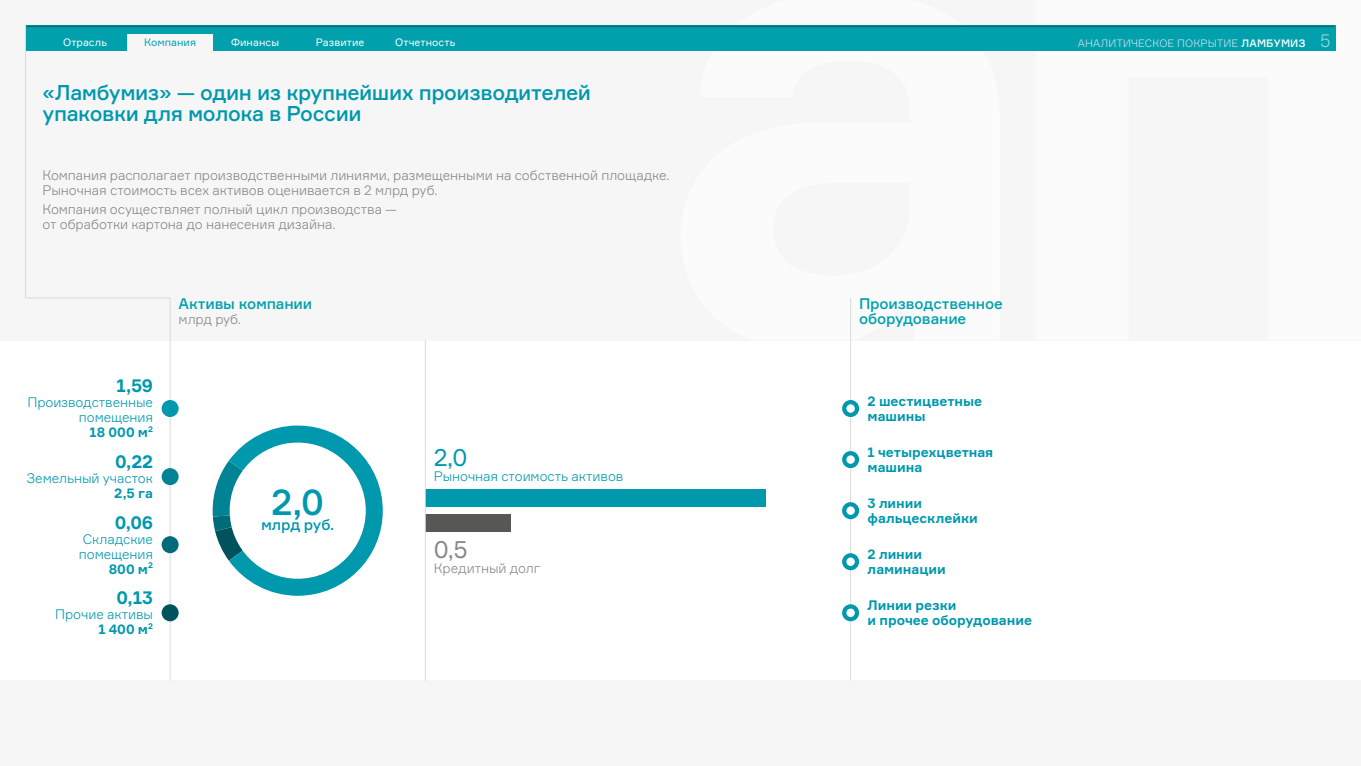
<style>
.page{position:relative;width:1361px;height:766px;background:#fff}
.page>*{position:absolute;margin:0;border:0;box-sizing:border-box;transform-origin:0 0}
.t1{font:500 36px "Formular";color:#0098ad}
.t2{font:24px "Formular";color:#878787}
.t3{font:24px "Formular";color:#0098ad}
.t4{font:500 21px/21px "Formular";letter-spacing:-.02em;color:#0098ad}
.t5{font:700 18px "Formular";letter-spacing:-.01em;color:#0098ad}
.t6{font:500 15px/15px "Formular";letter-spacing:-.01em;color:#00a1ad}
.t7{font:500 15px "Formular";letter-spacing:-.01em;color:#0098ad}
.t8{font:300 13.5px/15px "Formular";letter-spacing:-.005em;color:#878787}
.t9{font:300 13.5px/15px "Formular";letter-spacing:-.005em;color:#0098ad;text-align:right}
.t10{font:700 13.5px/15px "Formular";letter-spacing:-.005em;color:#0098ad}
.t11{font:10.5px "Formular";letter-spacing:.005em;color:#fff}
.t12{font:300 10.5px "Formular";letter-spacing:.015em;color:#d4e3ec}
.t13{font:10.5px "Formular";letter-spacing:.005em;color:#00a1ad}
.s1{font-weight:500;color:#fff}
.s2{font-size:18px;color:#fff}
.s3{font-weight:700}
</style>
<div class="page">
<div style="left:0;top:0;width:1361px;height:340px;background:#f6f6f6"></div>
<div style="left:0;top:680px;width:1361px;height:85px;background:#f6f6f6"></div>
<div style="left:26px;top:26px;width:1309px;height:25px;background:#00a1ad"></div>
<svg style="left:171px;top:26px;width:1164px;height:1px"></svg>
<div style="left:128px;top:34px;width:85px;height:21px;background:#f6f6f6"></div>
<svg style="left:213px;top:425px;width:170px;height:170px"></svg>
<svg style="left:25px;top:25px;width:146px;height:656px"></svg>
<div style="left:162px;top:468px;width:17px;height:17px;background:#008394;border-radius:50%"></div>
<div style="left:230px;top:442px;width:136px;height:136px;background:#fff;border-radius:50%"></div>
<div style="left:162px;top:400px;width:17px;height:17px;background:#0098ad;border-radius:50%"></div>
<div style="left:162px;top:604px;width:17px;height:17px;background:#00525c;border-radius:50%"></div>
<div style="left:162px;top:536px;width:17px;height:17px;background:#006c79;border-radius:50%"></div>
<div style="left:425px;top:489px;width:340px;height:17px;background:#0098ad"></div>
<div style="left:425px;top:514px;width:85px;height:17px;background:#575756"></div>
<hr style="left:850px;top:298px;width:1px;height:382px;background:#dadada">
<div style="left:844px;top:402px;width:13px;height:13px;background:#fff;border-radius:50%"></div>
<div style="left:842px;top:400px;width:17px;height:17px;border:4px solid #0098ad;border-radius:50%"></div>
<div style="left:844px;top:453px;width:13px;height:13px;background:#fff;border-radius:50%"></div>
<div style="left:842px;top:451px;width:17px;height:17px;border:4px solid #0098ad;border-radius:50%"></div>
<div style="left:844px;top:504px;width:13px;height:13px;background:#fff;border-radius:50%"></div>
<div style="left:842px;top:502px;width:17px;height:17px;border:4px solid #0098ad;border-radius:50%"></div>
<div style="left:844px;top:555px;width:13px;height:13px;background:#fff;border-radius:50%"></div>
<div style="left:842px;top:553px;width:17px;height:17px;border:4px solid #0098ad;border-radius:50%"></div>
<div style="left:844px;top:606px;width:13px;height:13px;background:#fff;border-radius:50%"></div>
<div style="left:842px;top:604px;width:17px;height:17px;border:4px solid #0098ad;border-radius:50%"></div>
<hr style="left:425px;top:340px;width:1px;height:340px;background:#dadada">
<p class="t11" style="left:63px;top:36px;width:46px">Отрасль</p>
<p class="t13" style="left:144px;top:36px;width:53px">Компания</p>
<p class="t11" style="left:231px;top:36px;width:50px">Финансы</p>
<p class="t11" style="left:316px;top:36px;width:50px">Развитие</p>
<p class="t11" style="left:395px;top:36px;width:62px">Отчетность</p>
<p class="t12" style="left:1078px;top:37px;width:255px">АНАЛИТИЧЕСКОЕ ПОКРЫТИЕ <span class="s1">ЛАМБУМИЗ</span> <span class="s2">5</span></p>
<p class="t4" style="left:43px;top:82px;width:550px">«Ламбумиз» — один из крупнейших производителей упаковки для молока в России</p>
<p class="t8" style="left:43px;top:167px;width:629px">Компания располагает производственными линиями, размещенными на собственной площадке.<br>Рыночная стоимость всех активов оценивается в 2 млрд руб.</p>
<p class="t8" style="left:43px;top:201px;width:356px">Компания осуществляет полный цикл производства — от обработки картона до нанесения дизайна.</p>
<p class="t5" style="left:116px;top:375px;width:38px">1,59</p>
<p class="t9" style="left:27px;top:395px;width:127px">Производственные помещения<br><span class="s3">18 000 м</span><sup>2</sup></p>
<p class="t5" style="left:115px;top:450px;width:40px">0,22</p>
<p class="t9" style="left:27px;top:470px;width:128px">Земельный участок<br><span class="s3">2,5 га</span></p>
<p class="t5" style="left:115px;top:511px;width:40px">0,06</p>
<p class="t9" style="left:79px;top:531px;width:76px">Складские помещения<br><span class="s3">800 м</span><sup>2</sup></p>
<p class="t5" style="left:116px;top:586px;width:38px">0,13</p>
<p class="t9" style="left:55px;top:606px;width:99px">Прочие активы<br><span class="s3">1 400 м</span><sup>2</sup></p>
<p class="t6" style="left:179px;top:295px;width:135px">Активы компании</p>
<p class="t8" style="left:179px;top:311px;width:64px">млрд руб.</p>
<p class="t1" style="left:271px;top:479px;width:54px">2,0</p>
<p class="t7" style="left:261px;top:515px;width:75px">млрд руб.</p>
<p class="t3" style="left:434px;top:442px;width:35px">2,0</p>
<p class="t9" style="left:434px;top:468px;width:191px">Рыночная стоимость активов</p>
<p class="t2" style="left:434px;top:534px;width:36px">0,5</p>
<p class="t8" style="left:434px;top:560px;width:108px">Кредитный долг</p>
<p class="t6" style="left:859px;top:295px;width:145px">Производственное оборудование</p>
<p class="t10" style="left:867px;top:393px;width:116px">2 шестицветные машины</p>
<p class="t10" style="left:867px;top:444px;width:127px">1 четырехцветная машина</p>
<p class="t10" style="left:867px;top:495px;width:112px">3 линии фальцесклейки</p>
<p class="t10" style="left:867px;top:546px;width:80px">2 линии ламинации</p>
<p class="t10" style="left:867px;top:597px;width:166px">Линии резки<br>и прочее оборудование</p>
</div>
